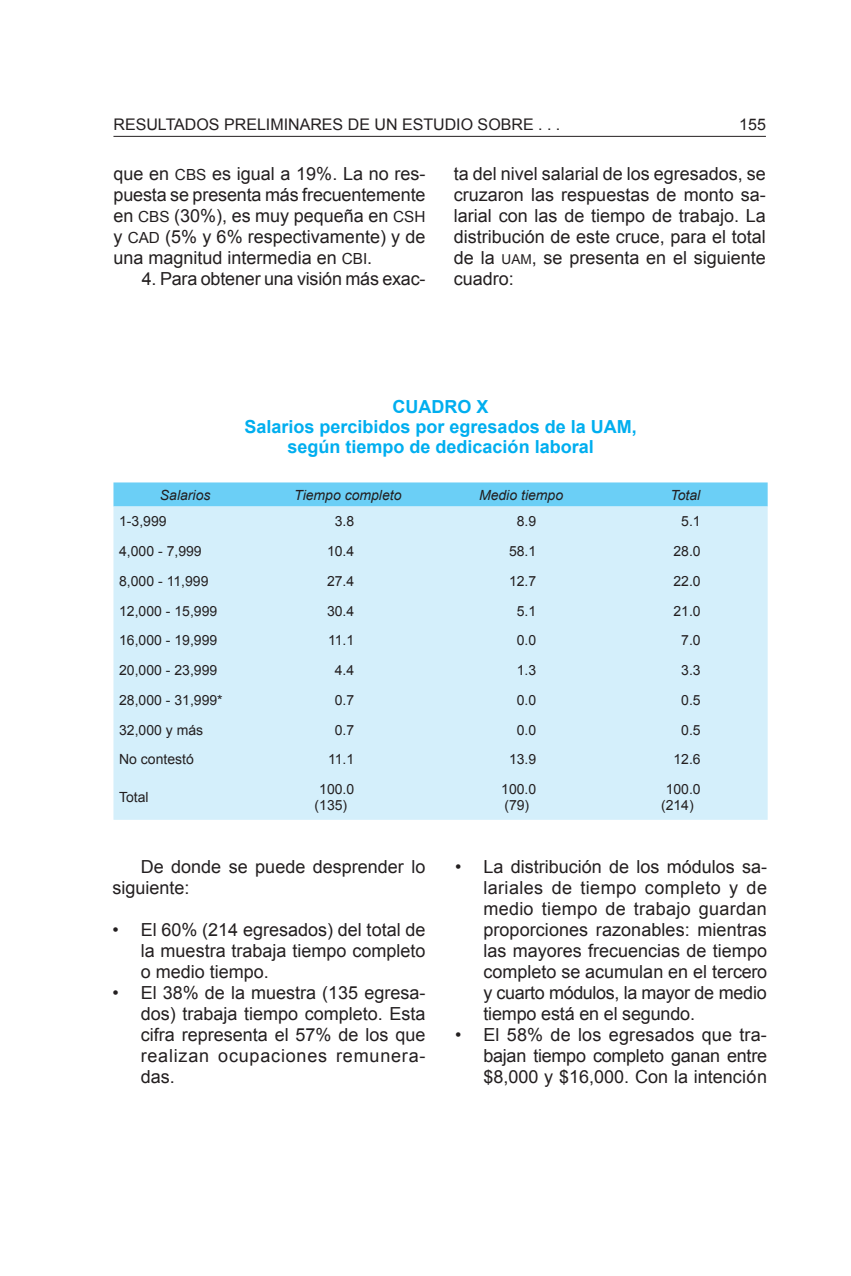
<style>
.page{position:relative;width:851px;height:1276px;background:#fff}
.page>*{position:absolute;margin:0;border:0;box-sizing:border-box;transform-origin:0 0}
.t1{font:18px/21px "Arial";color:#231f20;text-align:justify}
.t2{font:700 18px/20px "Arial";color:#00aeef;text-align:center}
.t3{font:16px "Arial";color:#231f20}
.t4{font:14px/16px "Arial";color:#231f20;text-align:center}
.t5{font:italic 14px "Arial";color:#231f20}
.s1{font-family:"Arial MT SC850";font-size:15.4px}
.s2{font-family:"Arial MT SC850";font-size:13.6px}
</style>
<div class="page">
<hr style="left:113px;top:136px;width:652px;height:1px;background:#231f20">
<div style="left:113px;top:482px;width:654px;height:24px;background:#6bcff6"></div>
<div style="left:113px;top:506px;width:654px;height:314px;background:#d4effb"></div>
<p class="t3" style="left:113px;top:114px;width:12px">resultados</p>
<p class="t3" style="left:224px;top:114px;width:11px">preliminares</p>
<p class="t3" style="left:348px;top:114px;width:66px">deunestudio</p>
<p class="t3" style="left:477px;top:114px;width:12px">sobre</p>
<p class="t3" style="left:538px;top:114px;width:24px">. . .</p>
<p class="t3" style="left:739px;top:114px;width:28px">155</p>
<p class="t1" style="left:113px;top:163px;width:313px">que en <span class="s1">CBS</span> es igual a 19%. La no res&shy;puesta se presenta más frecuentemente en <span class="s1">CBS</span> (30%), es muy pequeña en <span class="s1">CSH </span>y <span class="s1">CAD</span> (5% y 6% respectivamente) y de una magnitud intermedia en <span class="s1">CBI</span>.</p>
<p class="t1" style="left:142px;top:268px;width:285px">4. Para obtener una visión más exac-</p>
<p class="t1" style="left:454px;top:163px;width:313px">ta del nivel salarial de los egresados, se cruzaron las respuestas de monto sa&shy;larial con las de tiempo de trabajo. La distribución de este cruce, para el total de la <span class="s2">UAM</span>, se presenta en el siguiente cuadro:</p>
<p class="t2" style="left:244px;top:397px;width:394px">CUADRO X<br>Salarios percibidos por egresados de la UAM, según tiempo de dedicación laboral</p>
<p class="t5" style="left:160px;top:485px;width:52px">Salarios</p>
<p class="t5" style="left:294px;top:485px;width:109px">Tiempo completo</p>
<p class="t5" style="left:479px;top:485px;width:86px">Medio tiempo</p>
<p class="t5" style="left:670px;top:485px;width:31px">Total</p>
<p class="t4" style="left:119px;top:514px;width:49px">1-3,999</p>
<p class="t4" style="left:335px;top:514px;width:21px">3.8</p>
<p class="t4" style="left:516px;top:514px;width:21px">8.9</p>
<p class="t4" style="left:681px;top:514px;width:21px">5.1</p>
<p class="t4" style="left:119px;top:543px;width:84px">4,000 - 7,999</p>
<p class="t4" style="left:327px;top:543px;width:29px">10.4</p>
<p class="t4" style="left:509px;top:543px;width:29px">58.1</p>
<p class="t4" style="left:673px;top:543px;width:29px">28.0</p>
<p class="t4" style="left:119px;top:573px;width:91px">8,000 - 11,999</p>
<p class="t4" style="left:327px;top:573px;width:29px">27.4</p>
<p class="t4" style="left:509px;top:573px;width:29px">12.7</p>
<p class="t4" style="left:673px;top:573px;width:29px">22.0</p>
<p class="t4" style="left:119px;top:603px;width:100px">12,000 - 15,999</p>
<p class="t4" style="left:327px;top:603px;width:29px">30.4</p>
<p class="t4" style="left:516px;top:603px;width:21px">5.1</p>
<p class="t4" style="left:673px;top:603px;width:29px">21.0</p>
<p class="t4" style="left:119px;top:632px;width:100px">16,000 - 19,999</p>
<p class="t4" style="left:328px;top:632px;width:28px">11.1</p>
<p class="t4" style="left:516px;top:632px;width:21px">0.0</p>
<p class="t4" style="left:681px;top:632px;width:21px">7.0</p>
<p class="t4" style="left:119px;top:662px;width:100px">20,000 - 23,999</p>
<p class="t4" style="left:335px;top:662px;width:21px">4.4</p>
<p class="t4" style="left:516px;top:662px;width:21px">1.3</p>
<p class="t4" style="left:681px;top:662px;width:21px">3.3</p>
<p class="t4" style="left:119px;top:692px;width:105px">28,000 - 31,999*</p>
<p class="t4" style="left:335px;top:692px;width:21px">0.7</p>
<p class="t4" style="left:516px;top:692px;width:21px">0.0</p>
<p class="t4" style="left:681px;top:692px;width:21px">0.5</p>
<p class="t4" style="left:119px;top:722px;width:86px">32,000 y más</p>
<p class="t4" style="left:335px;top:722px;width:21px">0.7</p>
<p class="t4" style="left:516px;top:722px;width:21px">0.0</p>
<p class="t4" style="left:681px;top:722px;width:21px">0.5</p>
<p class="t4" style="left:119px;top:751px;width:76px">No contestó</p>
<p class="t4" style="left:328px;top:751px;width:28px">11.1</p>
<p class="t4" style="left:509px;top:751px;width:29px">13.9</p>
<p class="t4" style="left:673px;top:751px;width:29px">12.6</p>
<p class="t4" style="left:119px;top:789px;width:31px">Total</p>
<p class="t4" style="left:314px;top:781px;width:41px">100.0 (135)</p>
<p class="t4" style="left:501px;top:781px;width:37px;text-align:left">100.0 (79)</p>
<p class="t4" style="left:661px;top:781px;width:41px">100.0 (214)</p>
<p class="t1" style="left:112px;top:856px;width:314px;text-indent:28px">De donde se puede desprender lo siguiente:</p>
<p class="t1" style="left:141px;top:919px;width:286px;text-indent:-28px">• El 60% (214 egresados) del total de la muestra trabaja tiempo completo o medio tiempo.</p>
<p class="t1" style="left:141px;top:982px;width:286px;text-indent:-28px">• El 38% de la muestra (135 egresa&shy;dos) trabaja tiempo completo. Esta cifra representa el 57% de los que realizan ocupaciones remunera&shy;das.</p>
<p class="t1" style="left:483px;top:856px;width:285px;text-indent:-28px">• La distribución de los módulos sa&shy;lariales de tiempo completo y de medio tiempo de trabajo guardan proporciones razonables: mientras las mayores frecuencias de tiempo completo se acumulan en el tercero y cuarto módulos, la mayor de medio tiempo está en el segundo.</p>
<p class="t1" style="left:483px;top:1024px;width:285px;text-indent:-28px">• El 58% de los egresados que tra&shy;bajan tiempo completo ganan entre $8,000 y $16,000. Con la intención</p>
</div>
